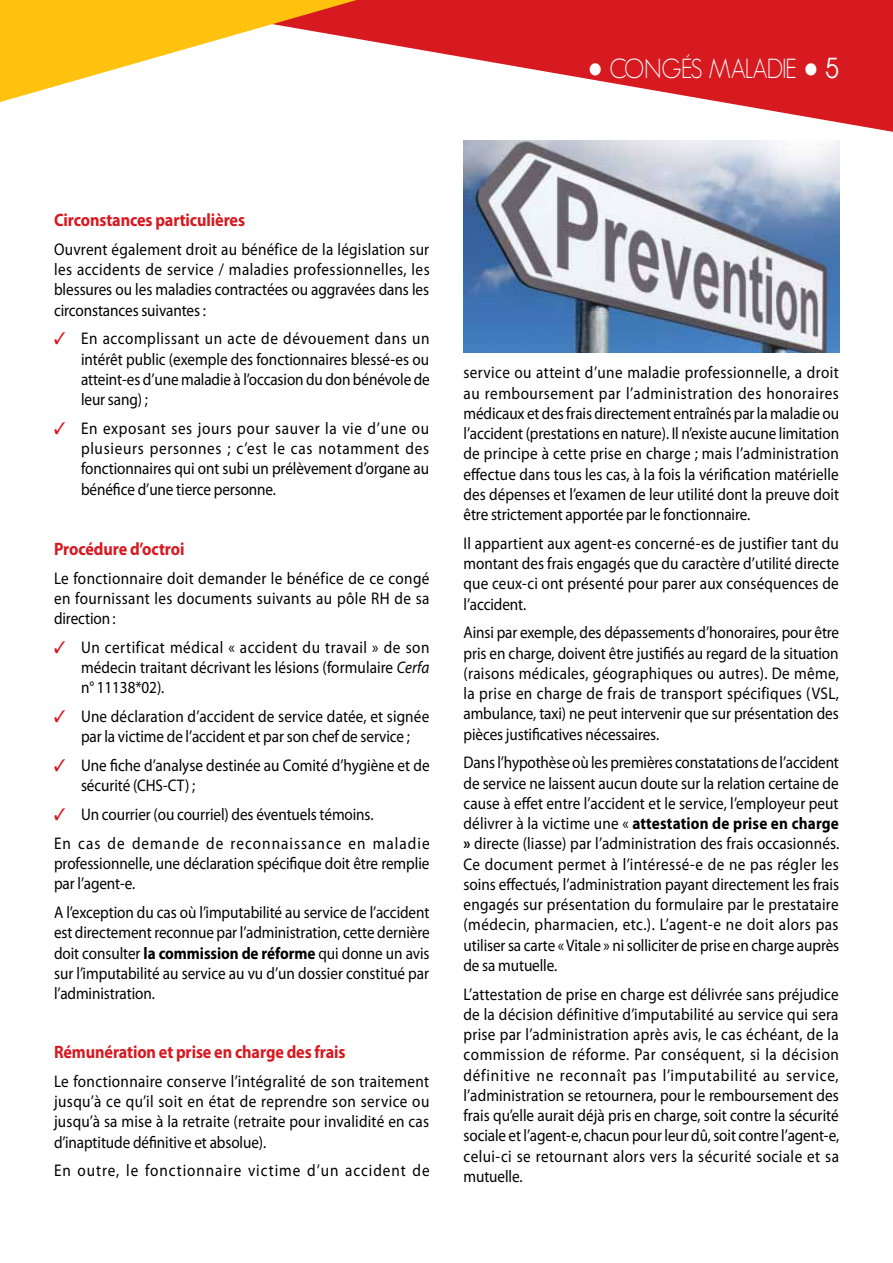
<style>
.page{position:relative;width:893px;height:1263px;background:#fff}
.page>*{position:absolute;margin:0;border:0;box-sizing:border-box;transform-origin:0 0}
.t1{font:300 27px "Geosans";letter-spacing:-.045em;color:#fff;scale:.9 1}
.t2{font:700 18px "Myriad Pro";letter-spacing:-.005em;color:#d71920;scale:.9 1}
.t3{font:16.8px/20.2px "Myriad Pro";color:#000;text-align:justify;scale:.9 1}
.t4{font:16.8px "Myriad Pro";letter-spacing:.06em;color:#000;scale:.9 1}
.s1{font-family:"Narkisim";font-weight:400}
.s2{font-family:"Avant Garde";font-weight:400}
.s3{color:#d71920}
.s4{font-style:italic}
.s5{font-weight:700}
</style>
<div class="page">
<svg style="left:357px;top:0;width:536px;height:132px;fill:#d71920"></svg>
<svg style="left:0;top:0;width:357px;height:102px"></svg>
<img style="left:463px;top:140px;width:376px;height:213px">
<h1 class="t1" style="left:588px;top:54px;width:281px"><span class="s1">•</span> CONGÉS MALADIE <span class="s1">•</span> <span class="s2">5</span></h1>
<p class="t2" style="left:54px;top:208px;width:214px">Circonstances particulières</p>
<p class="t3" style="left:54px;top:239px;width:419px">Ouvrent également droit au bénéfice de la législation sur les accidents de service / maladies professionnelles, les blessures ou les maladies contractées ou aggravées dans les circonstances suivantes :</p>
<p class="t3" style="left:81px;top:328px;width:389px;text-indent:-27px"><span class="s3">✓</span> En accomplissant un acte de dévouement dans un intérêt public (exemple des fonctionnaires blessé-es ou atteint-es d’une maladie à l’occasion du don bénévole de leur sang) ;</p>
<p class="t3" style="left:81px;top:418px;width:388px;text-indent:-27px"><span class="s3">✓</span> En exposant ses jours pour sauver la vie d’une ou plusieurs personnes ; c’est le cas notamment des fonctionnaires qui ont subi un prélèvement d’organe au bénéfice d’une tierce personne.</p>
<p class="t2" style="left:54px;top:537px;width:146px">Procédure d’octroi</p>
<p class="t3" style="left:54px;top:568px;width:419px">Le fonctionnaire doit demander le bénéfice de ce congé en fournissant les documents suivants au pôle RH de sa direction :</p>
<p class="t3" style="left:81px;top:637px;width:389px;text-indent:-27px"><span class="s3">✓</span> Un certificat médical « accident du travail » de son médecin traitant décrivant les lésions (formulaire <span class="s4">Cerfa </span>n° 11138*02).</p>
<p class="t3" style="left:54px;top:706px;width:418px;text-align:center"><span class="s3">✓</span> Une déclaration d’accident de service datée, et signée par la victime de l’accident et par son chef de service ;</p>
<p class="t3" style="left:81px;top:755px;width:389px;text-indent:-27px"><span class="s3">✓</span> Une fiche d’analyse destinée au Comité d’hygiène et de sécurité (CHS-CT) ;</p>
<p class="t3" style="left:54px;top:800px;width:419px;line-height:28.8px"><span class="s3">✓</span> Un courrier (ou courriel) des éventuels témoins.<br>En cas de demande de reconnaissance en maladie</p>
<p class="t3" style="left:54px;top:853px;width:419px">professionnelle, une déclaration spécifique doit être remplie par l’agent-e.</p>
<p class="t3" style="left:54px;top:902px;width:419px">A l’exception du cas où l’imputabilité au service de l’accident est directement reconnue par l’administration, cette dernière doit consulter <span class="s5">la commission de réforme</span> qui donne un avis sur l’imputabilité au service au vu d’un dossier constitué par l’administration.</p>
<p class="t2" style="left:54px;top:1040px;width:326px">Rémunération et prise en charge des frais</p>
<p class="t3" style="left:54px;top:1071px;width:419px">Le fonctionnaire conserve l’intégralité de son traitement jusqu’à ce qu’il soit en état de reprendre son service ou jusqu’à sa mise à la retraite (retraite pour invalidité en cas d’inaptitude définitive et absolue).</p>
<p class="t4" style="left:54px;top:1160px;width:419px">En outre, le fonctionnaire victime d’un accident de</p>
<p class="t3" style="left:463px;top:362px;width:419px">service ou atteint d’une maladie professionnelle, a droit au remboursement par l’administration des honoraires médicaux et des frais directement entraînés par la maladie ou l’accident (prestations en nature). Il n’existe aucune limitation de principe à cette prise en charge ; mais l’administration effectue dans tous les cas, à la fois la vérification matérielle des dépenses et l’examen de leur utilité dont la preuve doit être strictement apportée par le fonctionnaire.</p>
<p class="t3" style="left:463px;top:533px;width:419px">I l appartient aux agent-es concerné-es de justifier tant du montant des frais engagés que du caractère d’utilité directe que ceux-ci ont présenté pour parer aux conséquences de l’accident.</p>
<p class="t3" style="left:463px;top:622px;width:419px">Ainsi par exemple, des dépassements d’honoraires, pour être pris en charge, doivent être justifiés au regard de la situation (raisons médicales, géographiques ou autres). De même, la prise en charge de frais de transport spécifiques (VSL, ambulance, taxi) ne peut intervenir que sur présentation des pièces justificatives nécessaires.</p>
<p class="t3" style="left:463px;top:752px;width:419px">Dans l’hypothèse où les premières constatations de l’accident de service ne laissent aucun doute sur la relation certaine de cause à effet entre l’accident et le service, l’employeur peut délivrer à la victime une « <span class="s5">attestation de prise en charge »</span> directe (liasse) par l’administration des frais occasionnés.<br>Ce document permet à l’intéressé-e de ne pas régler les soins effectués, l’administration payant directement les frais engagés sur présentation du formulaire par le prestataire (médecin, pharmacien, etc.). L’agent-e ne doit alors pas utiliser sa carte « Vitale » ni solliciter de prise en charge auprès de sa mutuelle.</p>
<p class="t3" style="left:463px;top:984px;width:419px">L’attestation de prise en charge est délivrée sans préjudice de la décision définitive d’imputabilité au service qui sera prise par l’administration après avis, le cas échéant, de la commission de réforme. Par conséquent, si la décision définitive ne reconnaît pas l’imputabilité au service, l’administration se retournera, pour le remboursement des frais qu’elle aurait déjà pris en charge, soit contre la sécurité sociale et l’agent-e, chacun pour leur dû, soit contre l’agent-e, celui-ci se retournant alors vers la sécurité sociale et sa mutuelle.</p>
</div>
